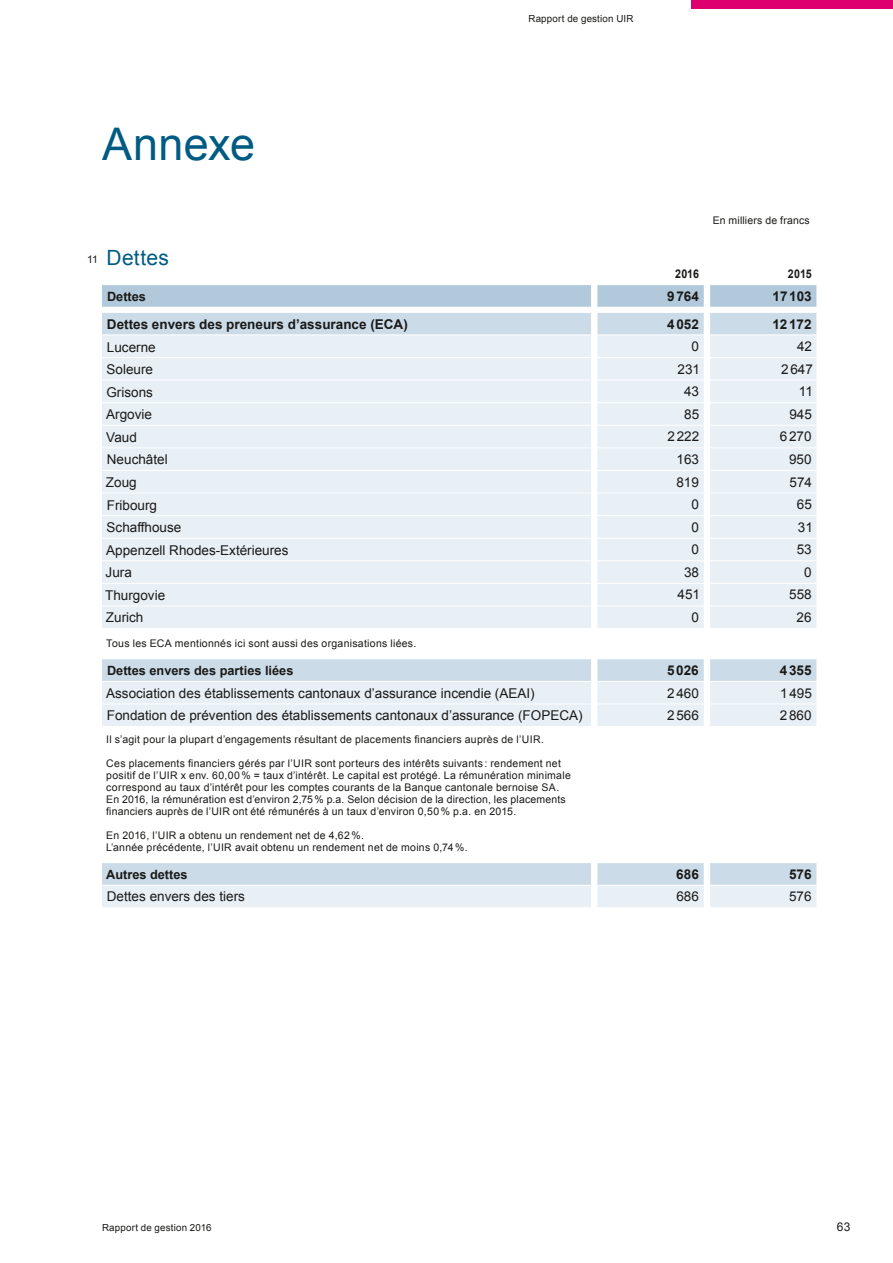
<style>
.page{position:relative;width:893px;height:1263px;background:#fff}
.page>*{position:absolute;margin:0;border:0;box-sizing:border-box;transform-origin:0 0}
.t1{font:45px "Arial";letter-spacing:.005em;color:#005b83}
.t2{font:21px "Arial";letter-spacing:.015em;color:#005b83}
.t3{font:13.5px "Arial";color:#1a1a18}
.t4{font:700 13.5px "Arial";color:#1a1a18}
.t5{font:700 12.75px "Arial";color:#1a1a18}
.t6{font:700 12px "Arial";letter-spacing:-.005em;color:#1a1a18;scale:.89 1}
.t7{font:12px "Arial";color:#1a1a18}
.t8{font:10.5px/12px "Arial";letter-spacing:.025em;color:#1a1a18}
.t9{font:9.75px "Arial";letter-spacing:.02em;color:#1a1a18}
.s1{font-size:10.5px;color:#1a1a18}
</style>
<div class="page">
<div style="left:102px;top:313px;width:714px;height:22px;background:#ccdbe8"></div>
<svg style="left:102px;top:336px;width:714px;height:571px;fill:#e8eff5"></svg>
<svg style="left:102px;top:285px;width:714px;height:22px;background:#b3cadc"></svg>
<hr style="left:597px;top:357px;width:107px;height:1px;background:#fff">
<hr style="left:710px;top:357px;width:106px;height:1px;background:#fff">
<hr style="left:597px;top:380px;width:107px;height:1px;background:#fff">
<hr style="left:710px;top:380px;width:106px;height:1px;background:#fff">
<hr style="left:597px;top:402px;width:107px;height:1px;background:#fff">
<hr style="left:710px;top:402px;width:106px;height:1px;background:#fff">
<hr style="left:597px;top:425px;width:107px;height:1px;background:#fff">
<hr style="left:710px;top:425px;width:106px;height:1px;background:#fff">
<hr style="left:597px;top:447px;width:107px;height:1px;background:#fff">
<hr style="left:710px;top:447px;width:106px;height:1px;background:#fff">
<hr style="left:597px;top:470px;width:107px;height:1px;background:#fff">
<hr style="left:710px;top:470px;width:106px;height:1px;background:#fff">
<hr style="left:597px;top:493px;width:107px;height:1px;background:#fff">
<hr style="left:710px;top:493px;width:106px;height:1px;background:#fff">
<hr style="left:597px;top:515px;width:107px;height:1px;background:#fff">
<hr style="left:710px;top:515px;width:106px;height:1px;background:#fff">
<hr style="left:597px;top:538px;width:107px;height:1px;background:#fff">
<hr style="left:710px;top:538px;width:106px;height:1px;background:#fff">
<hr style="left:597px;top:560px;width:107px;height:1px;background:#fff">
<hr style="left:710px;top:560px;width:106px;height:1px;background:#fff">
<hr style="left:597px;top:583px;width:107px;height:1px;background:#fff">
<hr style="left:710px;top:583px;width:106px;height:1px;background:#fff">
<hr style="left:597px;top:606px;width:107px;height:1px;background:#fff">
<hr style="left:710px;top:606px;width:106px;height:1px;background:#fff">
<hr style="left:597px;top:628px;width:107px;height:1px;background:#fff">
<hr style="left:710px;top:628px;width:106px;height:1px;background:#fff">
<hr style="left:597px;top:653px;width:107px;height:1px;background:#fff">
<hr style="left:710px;top:653px;width:106px;height:1px;background:#fff">
<svg style="left:591px;top:653px;width:6px;height:6px"></svg>
<hr style="left:597px;top:658px;width:107px;height:1px;background:#fff">
<svg style="left:704px;top:653px;width:6px;height:6px"></svg>
<hr style="left:710px;top:658px;width:106px;height:1px;background:#fff">
<hr style="left:597px;top:681px;width:107px;height:1px;background:#fff">
<hr style="left:710px;top:681px;width:106px;height:1px;background:#fff">
<hr style="left:597px;top:704px;width:107px;height:1px;background:#fff">
<hr style="left:710px;top:704px;width:106px;height:1px;background:#fff">
<hr style="left:597px;top:862px;width:107px;height:1px;background:#fff">
<hr style="left:710px;top:862px;width:106px;height:1px;background:#fff">
<hr style="left:597px;top:885px;width:107px;height:1px;background:#fff">
<hr style="left:710px;top:885px;width:106px;height:1px;background:#fff">
<hr style="left:102px;top:357px;width:489px;height:1px;background:#fff">
<hr style="left:102px;top:380px;width:489px;height:1px;background:#fff">
<hr style="left:102px;top:402px;width:489px;height:1px;background:#fff">
<hr style="left:102px;top:425px;width:489px;height:1px;background:#fff">
<hr style="left:102px;top:447px;width:489px;height:1px;background:#fff">
<hr style="left:102px;top:470px;width:489px;height:1px;background:#fff">
<hr style="left:102px;top:493px;width:489px;height:1px;background:#fff">
<hr style="left:102px;top:515px;width:489px;height:1px;background:#fff">
<hr style="left:102px;top:538px;width:489px;height:1px;background:#fff">
<hr style="left:102px;top:560px;width:489px;height:1px;background:#fff">
<hr style="left:102px;top:583px;width:489px;height:1px;background:#fff">
<hr style="left:102px;top:606px;width:489px;height:1px;background:#fff">
<hr style="left:102px;top:628px;width:489px;height:1px;background:#fff">
<hr style="left:102px;top:653px;width:489px;height:1px;background:#fff">
<hr style="left:102px;top:658px;width:489px;height:1px;background:#fff">
<hr style="left:102px;top:681px;width:489px;height:1px;background:#fff">
<hr style="left:102px;top:704px;width:489px;height:1px;background:#fff">
<hr style="left:102px;top:862px;width:489px;height:1px;background:#fff">
<hr style="left:102px;top:885px;width:489px;height:1px;background:#fff">
<hr style="left:102px;top:857px;width:489px;height:1px;background:#fff">
<svg style="left:591px;top:857px;width:6px;height:6px"></svg>
<hr style="left:597px;top:857px;width:107px;height:1px;background:#fff">
<svg style="left:704px;top:857px;width:6px;height:6px"></svg>
<hr style="left:710px;top:857px;width:106px;height:1px;background:#fff">
<hr style="left:102px;top:726px;width:489px;height:1px;background:#fff">
<hr style="left:597px;top:726px;width:107px;height:1px;background:#fff">
<hr style="left:710px;top:726px;width:106px;height:1px;background:#fff">
<div style="left:691px;top:0;width:202px;height:9px;background:#de006e"></div>
<h1 class="t1" style="left:102px;top:115px;width:155px">Annexe</h1>
<h2 class="t2" style="left:87px;top:244px;width:83px"><span class="s1">11</span> Dettes</h2>
<p class="t9" style="left:528px;top:12px;width:107px">Rapport de gestion UIR</p>
<p class="t8" style="left:713px;top:215px;width:99px">En milliers de francs</p>
<p class="t6" style="left:675px;top:266px;width:28px">2016</p>
<p class="t6" style="left:788px;top:266px;width:28px">2015</p>
<p class="t5" style="left:107px;top:288px;width:40px">Dettes</p>
<p class="t4" style="left:667px;top:287px;width:33px">9764</p>
<p class="t4" style="left:772px;top:287px;width:41px">17103</p>
<p class="t4" style="left:107px;top:315px;width:302px">Dettes envers des preneurs d’assurance (ECA)</p>
<p class="t4" style="left:667px;top:315px;width:33px">4052</p>
<p class="t4" style="left:772px;top:315px;width:41px">12172</p>
<p class="t3" style="left:107px;top:338px;width:50px">Lucerne</p>
<p class="t3" style="left:691px;top:337px;width:9px">0</p>
<p class="t3" style="left:797px;top:337px;width:17px">42</p>
<p class="t3" style="left:107px;top:361px;width:48px">Soleure</p>
<p class="t3" style="left:678px;top:360px;width:24px">231</p>
<p class="t3" style="left:781px;top:360px;width:33px">2647</p>
<p class="t3" style="left:106px;top:383px;width:48px">Grisons</p>
<p class="t3" style="left:684px;top:383px;width:17px">43</p>
<p class="t3" style="left:799px;top:383px;width:16px">11</p>
<p class="t3" style="left:106px;top:406px;width:47px">Argovie</p>
<p class="t3" style="left:684px;top:405px;width:17px">85</p>
<p class="t3" style="left:789px;top:405px;width:24px">945</p>
<p class="t3" style="left:106px;top:428px;width:32px">Vaud</p>
<p class="t3" style="left:668px;top:428px;width:33px">2222</p>
<p class="t3" style="left:780px;top:428px;width:33px">6270</p>
<p class="t3" style="left:107px;top:451px;width:62px">Neuchâtel</p>
<p class="t3" style="left:677px;top:450px;width:24px">163</p>
<p class="t3" style="left:789px;top:450px;width:24px">950</p>
<p class="t3" style="left:106px;top:473px;width:32px">Zoug</p>
<p class="t3" style="left:676px;top:473px;width:24px">819</p>
<p class="t3" style="left:790px;top:473px;width:24px">574</p>
<p class="t3" style="left:107px;top:496px;width:52px">Fribourg</p>
<p class="t3" style="left:691px;top:496px;width:9px">0</p>
<p class="t3" style="left:797px;top:496px;width:17px">65</p>
<p class="t3" style="left:107px;top:519px;width:76px">Schaffhouse</p>
<p class="t3" style="left:691px;top:518px;width:9px">0</p>
<p class="t3" style="left:798px;top:518px;width:17px">31</p>
<p class="t3" style="left:106px;top:541px;width:184px">Appenzell Rhodes-Extérieures</p>
<p class="t3" style="left:691px;top:541px;width:9px">0</p>
<p class="t3" style="left:797px;top:541px;width:17px">53</p>
<p class="t3" style="left:106px;top:564px;width:28px">Jura</p>
<p class="t3" style="left:684px;top:563px;width:17px">38</p>
<p class="t3" style="left:804px;top:563px;width:9px">0</p>
<p class="t3" style="left:105px;top:586px;width:62px">Thurgovie</p>
<p class="t3" style="left:678px;top:586px;width:24px">451</p>
<p class="t3" style="left:789px;top:586px;width:24px">558</p>
<p class="t3" style="left:106px;top:609px;width:39px">Zurich</p>
<p class="t3" style="left:691px;top:608px;width:9px">0</p>
<p class="t3" style="left:797px;top:608px;width:17px">26</p>
<p class="t8" style="left:106px;top:638px;width:312px">Tous les ECA mentionnés ici sont aussi des organisations liées.</p>
<p class="t5" style="left:107px;top:662px;width:188px">Dettes envers des parties liées</p>
<p class="t4" style="left:667px;top:661px;width:33px">5026</p>
<p class="t4" style="left:780px;top:661px;width:33px">4355</p>
<p class="t3" style="left:106px;top:684px;width:430px">Association des établissements cantonaux d’assurance incendie (AEAI)</p>
<p class="t3" style="left:667px;top:684px;width:33px">2460</p>
<p class="t3" style="left:780px;top:684px;width:33px">1495</p>
<p class="t3" style="left:107px;top:707px;width:477px">Fondation de prévention des établissements cantonaux d’assurance (FOPECA)</p>
<p class="t3" style="left:667px;top:707px;width:33px">2566</p>
<p class="t3" style="left:780px;top:707px;width:33px">2860</p>
<p class="t8" style="left:106px;top:733px;width:439px">Il s’agit pour la plupart d’engagements résultant de placements financiers auprès de l’UIR.</p>
<p class="t8" style="left:106px;top:757px;width:466px">Ces placements financiers gérés par l’UIR sont porteurs des intérêts suivants : rendement net positif de l’UIR x env. 60,00% = taux d’intérêt. Le capital est protégé. La rémunération minimale correspond au taux d’intérêt pour les comptes courants de la Banque cantonale bernoise SA.<br>En 2016, la rémunération est d’environ 2,75% p.a. Selon décision de la direction, les placements financiers auprès de l’UIR ont été rémunérés à un taux d’environ 0,50% p.a. en 2015.</p>
<p class="t8" style="left:106px;top:829px;width:363px">En 2016, l’UIR a obtenu un rendement net de 4,62%.<br>L’année précédente, l’UIR avait obtenu un rendement net de moins 0,74%.</p>
<p class="t5" style="left:106px;top:866px;width:83px">Autres dettes</p>
<p class="t4" style="left:676px;top:865px;width:24px">686</p>
<p class="t4" style="left:789px;top:865px;width:24px">576</p>
<p class="t3" style="left:107px;top:888px;width:140px">Dettes envers des tiers</p>
<p class="t3" style="left:676px;top:888px;width:24px">686</p>
<p class="t3" style="left:789px;top:888px;width:24px">576</p>
<p class="t9" style="left:102px;top:1221px;width:111px">Rapport de gestion 2016</p>
<p class="t7" style="left:837px;top:1219px;width:15px">63</p>
</div>
